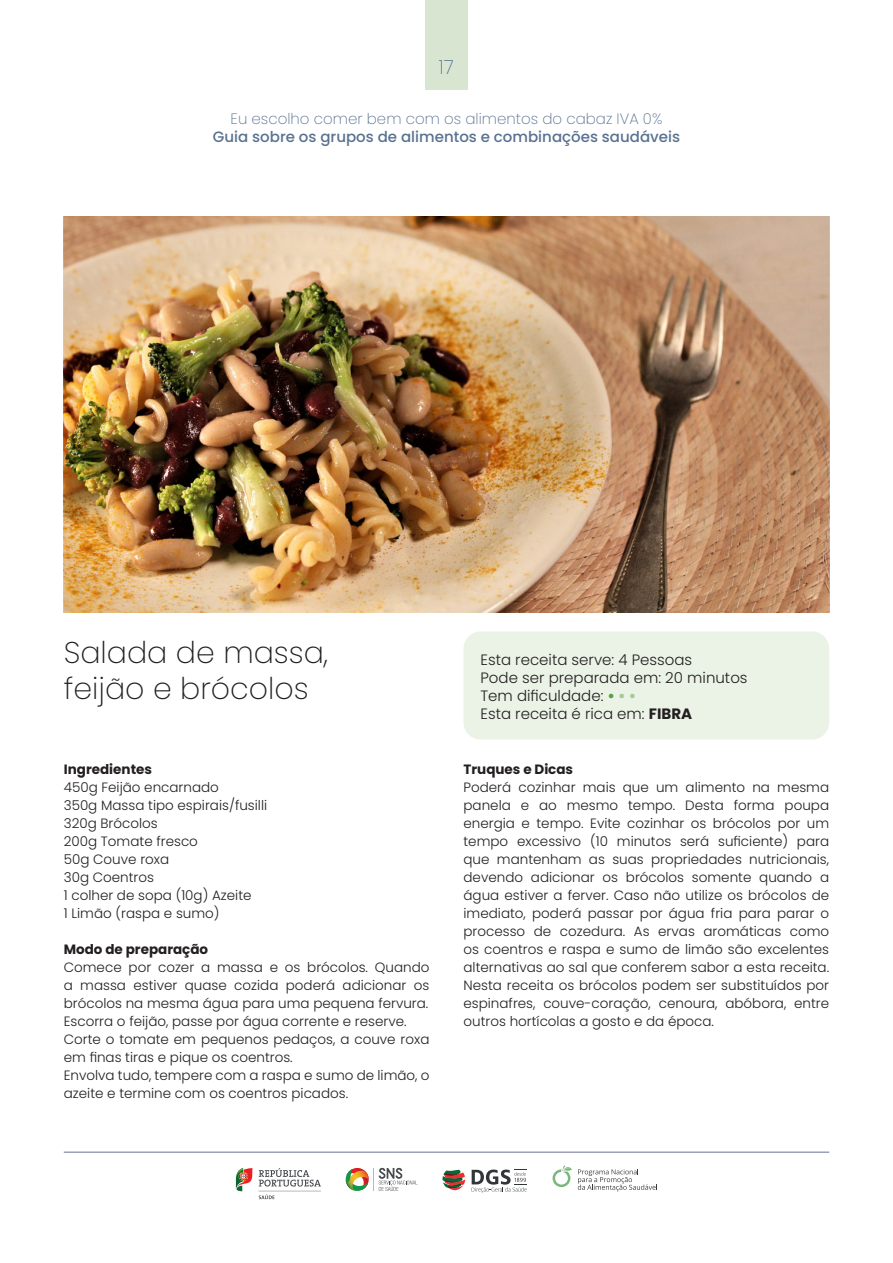
<style>
.page{position:relative;width:893px;height:1263px;background:#fff}
.page>*{position:absolute;margin:0;border:0;box-sizing:border-box;transform-origin:0 0}
.t1{font:200 30px/36px "Poppins";color:#231f20}
.t2{font:200 19.5px "Poppins";color:#597191}
.t3{font:300 15px "Poppins";color:#231f20}
.t4{font:500 15px "Poppins";color:#597191}
.t5{font:200 15px "Poppins";color:#597191}
.t6{font:300 13.5px/18px "Poppins";color:#231f20;text-align:justify}
.t7{font:700 13.5px "Poppins";color:#231f20}
.s1{font-weight:700;color:#50a445}
.s2{font-weight:700;color:#a7ca97}
.s3{font-weight:700}
</style>
<div class="page">
<div style="left:425px;top:0;width:43px;height:90px;background:#d8e6d1"></div>
<svg style="left:553px;top:1165px;width:19px;height:22px"></svg>
<svg style="left:578px;top:1169px;width:79px;height:22px"></svg>
<svg style="left:236px;top:1168px;width:16px;height:23px"></svg>
<svg style="left:259px;top:1168px;width:62px;height:31px"></svg>
<svg style="left:346px;top:1168px;width:72px;height:23px"></svg>
<svg style="left:443px;top:1169px;width:22px;height:21px"></svg>
<svg style="left:472px;top:1169px;width:55px;height:24px"></svg>
<img style="left:64px;top:216px;width:765px;height:396px">
<div style="left:463px;top:631px;width:366px;height:108px;background:#ebf3e6;border-radius:17px"></div>
<hr style="left:64px;top:1152px;width:765px;height:1px;background:#697094">
<h2 class="t2" style="left:439px;top:56px;width:17px">17</h2>
<p class="t5" style="left:231px;top:110px;width:433px">Eu escolho comer bem com os alimentos do cabaz IVA 0%</p>
<p class="t4" style="left:213px;top:128px;width:469px">Guia sobre os grupos de alimentos e combinações saudáveis</p>
<p class="t1" style="left:64px;top:635px;width:266px">Salada de massa, feijão e brócolos</p>
<p class="t7" style="left:64px;top:761px;width:90px">Ingredientes</p>
<p class="t6" style="left:64px;top:778px;width:157px">450g Feijão encarnado</p>
<p class="t6" style="left:64px;top:796px;width:205px">350g Massa tipo espirais/fusilli</p>
<p class="t6" style="left:64px;top:814px;width:95px">320g Brócolos</p>
<p class="t6" style="left:64px;top:832px;width:136px">200g Tomate fresco</p>
<p class="t6" style="left:64px;top:850px;width:107px">50g Couve roxa</p>
<p class="t6" style="left:64px;top:868px;width:92px">30g Coentros</p>
<p class="t6" style="left:64px;top:886px;width:189px">1 colher de sopa (10g) Azeite</p>
<p class="t6" style="left:64px;top:904px;width:157px">1 Limão (raspa e sumo)</p>
<p class="t7" style="left:64px;top:941px;width:146px">Modo de preparação</p>
<p class="t6" style="left:64px;top:958px;width:367px">Comece por cozer a massa e os brócolos. Quando a massa estiver quase cozida poderá adicionar os brócolos na mesma água para uma pequena fervura.</p>
<p class="t6" style="left:64px;top:1012px;width:344px">Escorra o feijão, passe por água corrente e reserve.</p>
<p class="t6" style="left:64px;top:1030px;width:367px">Corte o tomate em pequenos pedaços, a couve roxa em finas tiras e pique os coentros.</p>
<p class="t6" style="left:64px;top:1066px;width:367px">Envolva tudo, tempere com a raspa e sumo de limão, o azeite e termine com os coentros picados.</p>
<p class="t3" style="left:480px;top:651px;width:213px">Esta receita serve: 4 Pessoas</p>
<p class="t3" style="left:480px;top:669px;width:269px">Pode ser preparada em: 20 minutos</p>
<p class="t3" style="left:480px;top:687px;width:157px">Tem dificuldade: <span class="s1">•</span> <span class="s2">• •</span></p>
<p class="t3" style="left:480px;top:705px;width:213px">Esta receita é rica em: <span class="s3">FIBRA</span></p>
<p class="t7" style="left:463px;top:761px;width:111px">Truques e Dicas</p>
<p class="t6" style="left:463px;top:778px;width:367px">Poderá cozinhar mais que um alimento na mesma panela e ao mesmo tempo. Desta forma poupa energia e tempo. Evite cozinhar os brócolos por um tempo excessivo (10 minutos será suficiente) para que mantenham as suas propriedades nutricionais, devendo adicionar os brócolos somente quando a água estiver a ferver. Caso não utilize os brócolos de imediato, poderá passar por água fria para parar o processo de cozedura. As ervas aromáticas como os coentros e raspa e sumo de limão são excelentes alternativas ao sal que conferem sabor a esta receita.<br>Nesta receita os brócolos podem ser substituídos por espinafres, couve-coração, cenoura, abóbora, entre outros hortícolas a gosto e da época.</p>
</div>
